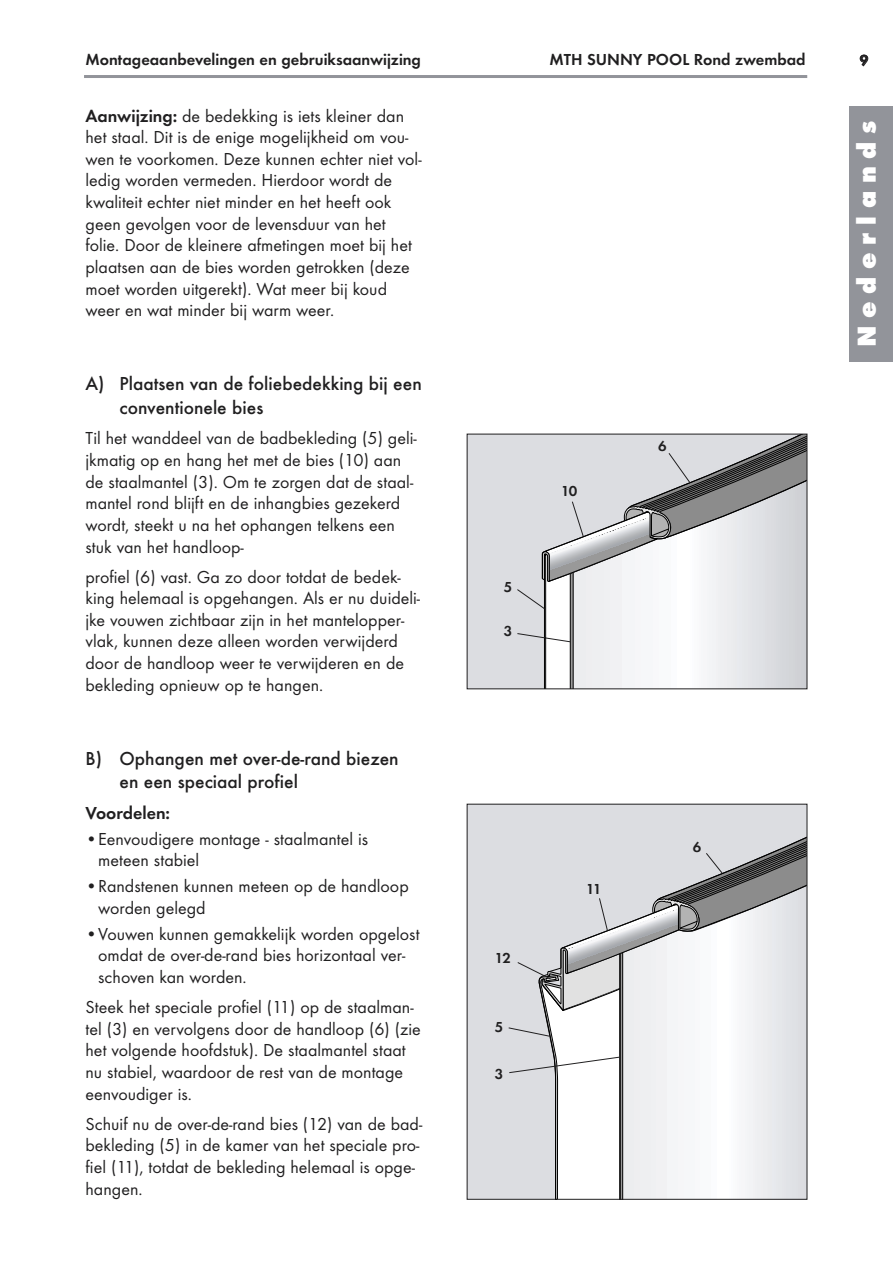
<style>
.page{position:relative;width:893px;height:1262px;background:#fff}
.page>*{position:absolute;margin:0;border:0;box-sizing:border-box;transform-origin:0 0}
.t1{font:800 27px "Function";letter-spacing:.285em;color:#fff}
.t2{font:500 19.5px/23.4px "Function";color:#201f20}
.t3{font:18px/21.6px "Function";color:#201f20}
.t4{font:700 18px "Function";color:#201f20}
.t5{font:700 16.5px "Function";color:#201f20}
.t6{font:700 15px "Function";color:#201f20}
.s1{font-weight:700}
</style>
<div class="page">
<div style="left:849px;top:106px;width:43px;height:255px;background:#92949a"></div>
<hr style="left:84px;top:75px;width:723px;height:3px;background:#92949a">
<div style="left:467px;top:434px;width:339px;height:254px;background:#dcdde1"></div>
<svg style="left:517px;top:436px;width:288px;height:251px"></svg>
<div style="left:467px;top:804px;width:339px;height:394px;background:#dcdde1"></div>
<svg style="left:508px;top:837px;width:297px;height:360px"></svg>
<p class="t5" style="left:85px;top:52px;width:337px">Montageaanbevelingen en gebruiksaanwijzing</p>
<p class="t5" style="left:549px;top:52px;width:258px">MTH SUNNY POOL Rond zwembad</p>
<p class="t3" style="left:85px;top:107px;width:337px"><span class="s1">Aanwijzing:</span> de bedekking is iets kleiner dan het staal. Dit is de enige mogelijkheid om vou&shy;wen te voorkomen. Deze kunnen echter niet vol&shy;ledig worden vermeden. Hierdoor wordt de kwaliteit echter niet minder en het heeft ook geen gevolgen voor de levensduur van het folie. Door de kleinere afmetingen moet bij het plaatsen aan de bies worden getrokken (deze moet worden uitgerekt). Wat meer bij koud weer en wat minder bij warm weer.</p>
<p class="t2" style="left:119px;top:374px;width:304px;text-indent:-34px">A) Plaatsen van de foliebedekking bij een conventionele bies</p>
<p class="t3" style="left:85px;top:429px;width:333px">Til het wanddeel van de badbekleding (5) geli&shy;jkmatig op en hang het met de bies (10) aan de staalmantel (3). Om te zorgen dat de staal&shy;mantel rond blijft en de inhangbies gezekerd wordt, steekt u na het ophangen telkens een stuk van het handloop-</p>
<p class="t3" style="left:85px;top:567px;width:336px">profiel (6) vast. Ga zo door totdat de bedek&shy;king helemaal is opgehangen. Als er nu duideli&shy;jke vouwen zichtbaar zijn in het mantelopper&shy;vlak, kunnen deze alleen worden verwijderd door de handloop weer te verwijderen en de bekleding opnieuw op te hangen.</p>
<p class="t2" style="left:119px;top:748px;width:281px;text-indent:-34px">B) Ophangen met over-de-rand biezen en een speciaal profiel</p>
<p class="t4" style="left:85px;top:805px;width:86px">Voordelen:</p>
<p class="t3" style="left:98px;top:829px;width:271px;text-indent:-13px">•Eenvoudigere montage - staalmantel is meteen stabiel</p>
<p class="t3" style="left:98px;top:877px;width:312px;text-indent:-13px">•Randstenen kunnen meteen op de handloop worden gelegd</p>
<p class="t3" style="left:98px;top:924px;width:323px;text-indent:-13px">•Vouwen kunnen gemakkelijk worden opgelost omdat de over-de-rand bies horizontaal ver&shy;schoven kan worden.</p>
<p class="t3" style="left:85px;top:998px;width:337px">Steek het speciale profiel (11) op de staalman&shy;tel (3) en vervolgens door de handloop (6) (zie het volgende hoofdstuk). De staalmantel staat nu stabiel, waardoor de rest van de montage eenvoudiger is.</p>
<p class="t3" style="left:85px;top:1114px;width:338px">Schuif nu de over-de-rand bies (12) van de bad&shy;bekleding (5) in de kamer van het speciale pro&shy;fiel (11), totdat de bekleding helemaal is opge&shy;hangen.</p>
<p class="t6" style="left:504px;top:580px;width:10px">5</p>
<p class="t6" style="left:504px;top:624px;width:10px">3</p>
<p class="t6" style="left:561px;top:484px;width:18px">10</p>
<p class="t6" style="left:658px;top:439px;width:10px">6</p>
<p class="t6" style="left:495px;top:951px;width:18px">12</p>
<p class="t6" style="left:495px;top:1020px;width:10px">5</p>
<p class="t6" style="left:495px;top:1067px;width:10px">3</p>
<p class="t6" style="left:586px;top:882px;width:17px">11</p>
<p class="t6" style="left:693px;top:840px;width:10px">6</p>
<p class="t6" style="left:859px;top:54px;width:10px">9</p>
<h1 class="t1" style="left:856px;top:347px;width:228px;rotate:-90deg">Nederlands</h1>
</div>
